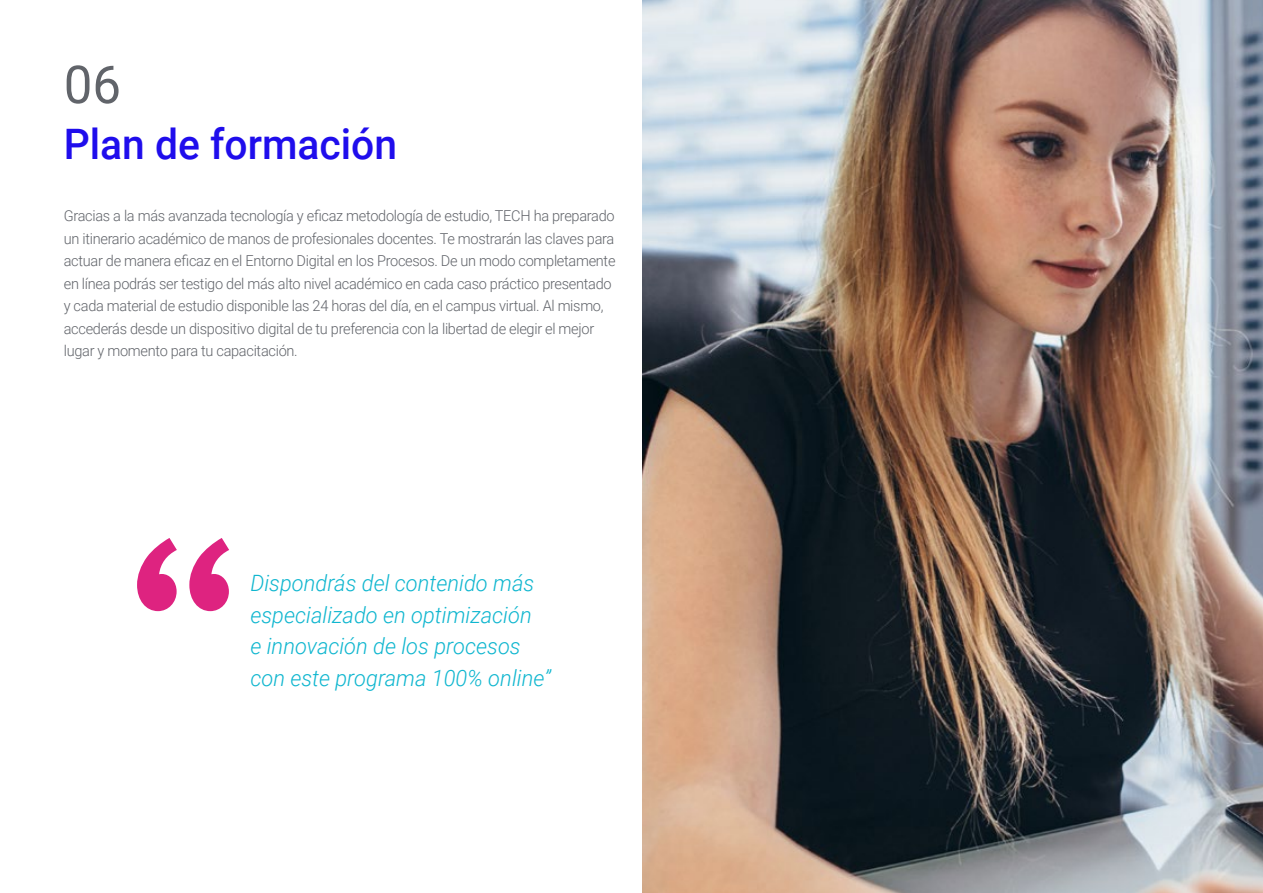
<style>
.page{position:relative;width:1263px;height:893px;background:#fff}
.page>*{position:absolute;margin:0;border:0;box-sizing:border-box;transform-origin:0 0}
.t1{font:52.5px "Roboto";color:#61646a}
.t2{font:500 42px "Roboto";color:#1f0dec}
.t3{font:italic 300 22.5px/31.5px "Roboto";color:#0fb6cf}
.t4{font:300 15px/22.5px "Roboto";letter-spacing:-.02em;color:#61646a}
</style>
<div class="page">
<svg style="left:137px;top:538px;width:92px;height:73px"></svg>
<img style="left:642px;top:0;width:621px;height:893px">
<h1 class="t1" style="left:64px;top:48px;width:59px">06</h1>
<h2 class="t2" style="left:64px;top:115px;width:335px">Plan de formación</h2>
<p class="t4" style="left:64px;top:204px;width:553px">Gracias a la más avanzada tecnología y eficaz metodología de estudio, TECH ha preparado un itinerario académico de manos de profesionales docentes. Te mostrarán las claves para actuar de manera eficaz en el Entorno Digital en los Procesos. De un modo completamente en línea podrás ser testigo del más alto nivel académico en cada caso práctico presentado y cada material de estudio disponible las 24 horas del día, en el campus virtual. Al mismo, accederás desde un dispositivo digital de tu preferencia con la libertad de elegir el mejor lugar y momento para tu capacitación.</p>
<h3 class="t3" style="left:250px;top:567px;width:302px">Dispondrás del contenido más especializado en optimización<br>e innovación de los procesos con este programa 100% online”</h3>
</div>
